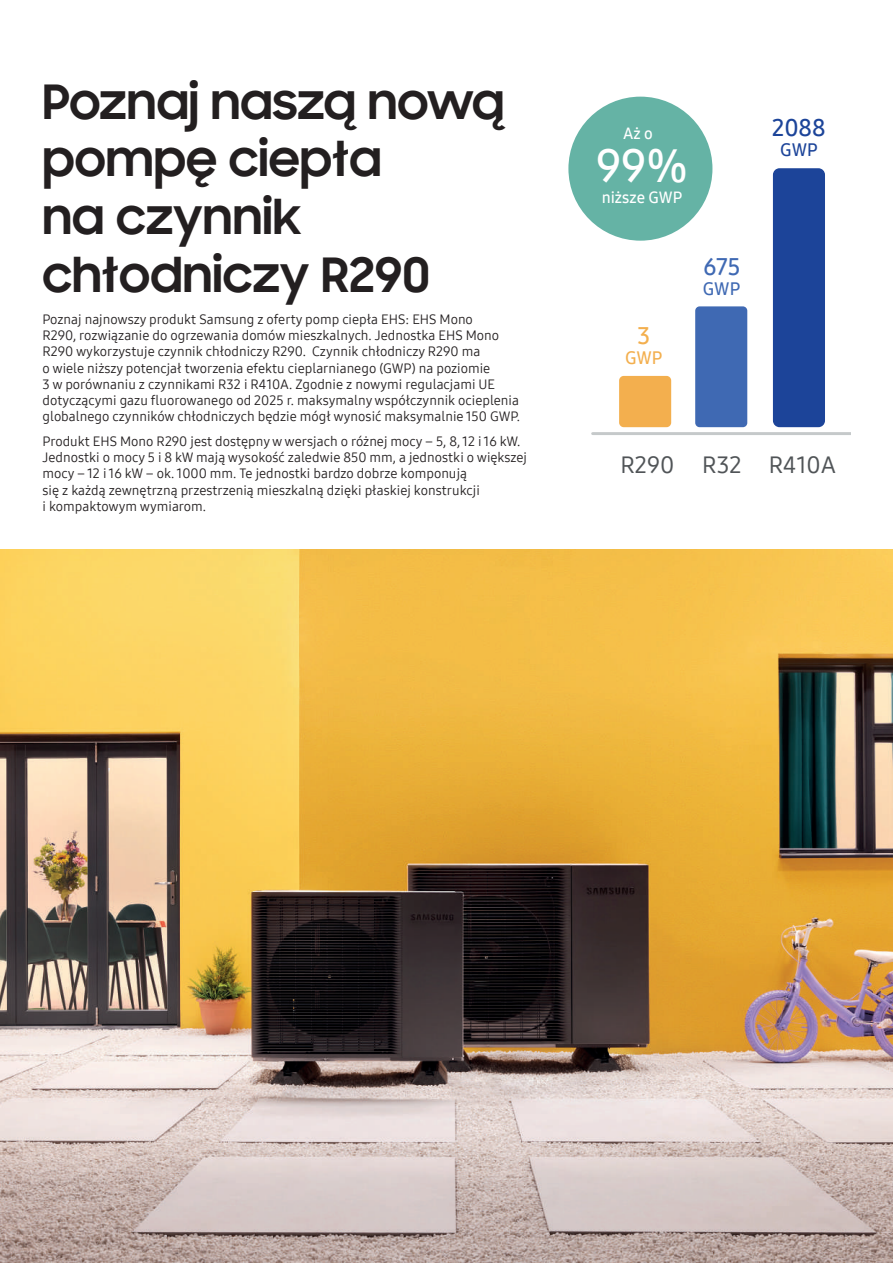
<style>
.page{position:relative;width:893px;height:1263px;background:#fff}
.page>*{position:absolute;margin:0;border:0;box-sizing:border-box;transform-origin:0 0}
.t1{font:700 48px/57.6px "Samsung Sharp Sans";color:#231f20}
.t2{font:45.45px "Samsung One 600";color:#fff}
.t3{font:23.55px "Samsung One 500";color:#505457}
.t4{font:23.55px "Samsung One 600";color:#1c4499}
.t5{font:23.55px "Samsung One 600";color:#3f69b3}
.t6{font:23.55px "Samsung One 600";color:#f3af4e}
.t7{font:17.55px "Samsung One 600";color:#1c4499}
.t8{font:17.55px "Samsung One 600";color:#3f69b3}
.t9{font:17.55px "Samsung One 600";color:#f3af4e}
.t10{font:15.9px "Samsung One 600";color:#fff}
.t11{font:13.5px/16.2px "Samsung One 400";color:#231f20}
</style>
<div class="page">
<img style="left:0;top:550px;width:893px;height:713px">
<hr style="left:593px;top:432px;width:257px;height:3px;background:#c5c9ca">
<div style="left:619px;top:376px;width:52px;height:51px;background:#f3af4e;border-radius:5px"></div>
<div style="left:695px;top:306px;width:52px;height:121px;background:#3f69b3;border-radius:4px"></div>
<div style="left:773px;top:168px;width:52px;height:259px;background:#1c4499;border-radius:7px"></div>
<div style="left:568px;top:97px;width:144px;height:144px;background:#65b3a5;border-radius:50%"></div>
<h1 class="t1" style="left:43px;top:70px;width:463px">Poznaj naszą nową pompę ciepła<br>na czynnik chłodniczy R290</h1>
<p class="t11" style="left:43px;top:311px;width:479px">Poznaj najnowszy produkt Samsung z oferty pomp ciepła EHS: EHS Mono<br>R290, rozwiązanie do ogrzewania domów mieszkalnych. Jednostka EHS Mono R290 wykorzystuje czynnik chłodniczy R290. Czynnik chłodniczy R290 ma<br>o wiele niższy potencjał tworzenia efektu cieplarnianego (GWP) na poziomie<br>3 w porównaniu z czynnikami R32 i R410A. Zgodnie z nowymi regulacjami UE dotyczącymi gazu fluorowanego od 2025 r. maksymalny współczynnik ocieplenia globalnego czynników chłodniczych będzie mógł wynosić maksymalnie 150 GWP.</p>
<p class="t11" style="left:43px;top:433px;width:486px">Produkt EHS Mono R290 jest dostępny w wersjach o różnej mocy – 5, 8, 12 i 16 kW.<br>Jednostki o mocy 5 i 8 kW mają wysokość zaledwie 850 mm, a jednostki o większej mocy – 12 i 16 kW – ok. 1000 mm. Te jednostki bardzo dobrze komponują<br>się z każdą zewnętrzną przestrzenią mieszkalną dzięki płaskiej konstrukcji<br>i kompaktowym wymiarom.</p>
<p class="t10" style="left:623px;top:123px;width:31px">Aż o</p>
<h2 class="t2" style="left:596px;top:136px;width:93px">99%</h2>
<p class="t10" style="left:602px;top:187px;width:82px">niższe GWP</p>
<h3 class="t6" style="left:637px;top:320px;width:14px">3</h3>
<p class="t9" style="left:625px;top:346px;width:39px">GWP</p>
<h3 class="t5" style="left:703px;top:251px;width:39px">675</h3>
<p class="t8" style="left:703px;top:277px;width:39px">GWP</p>
<h3 class="t4" style="left:772px;top:112px;width:55px">2088</h3>
<p class="t7" style="left:780px;top:138px;width:39px">GWP</p>
<h3 class="t3" style="left:620px;top:449px;width:217px">R290 R32 R410A</h3>
</div>
